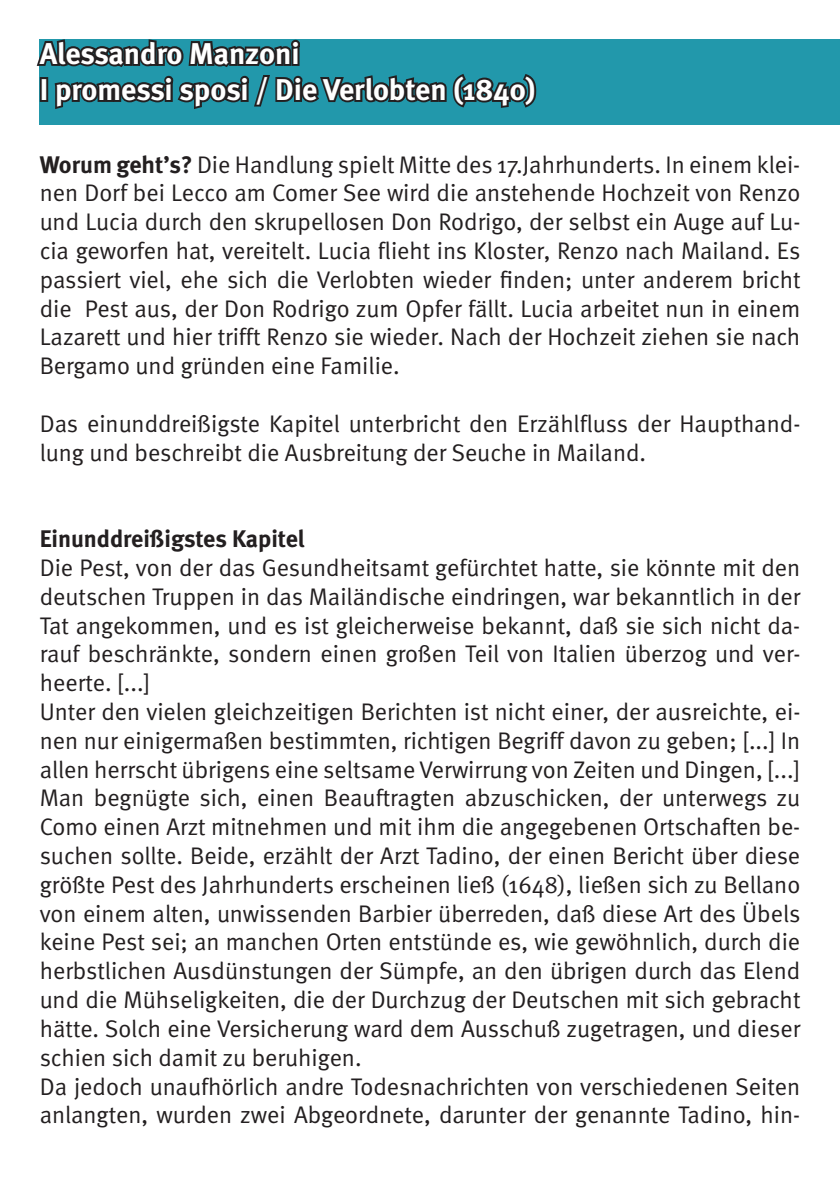
<style>
.page{position:relative;width:840px;height:1191px;background:#fff}
.page>*{position:absolute;margin:0;border:0;box-sizing:border-box;transform-origin:0 0}
.t1{font:700 30px/36px "Meta";color:#fff}
.t2{font:24px/28.8px "Meta Normal";color:#231f20}
.t3{font:700 24px "Meta";color:#231f20}
.s1{font-family:"Meta";font-weight:700}
</style>
<div class="page">
<div style="left:40px;top:40px;width:799px;height:85px;background:#2298ab"></div>
<svg style="left:36px;top:39px;width:502px;height:86px"></svg>
<p class="t1" style="left:40px;top:35px;width:497px">Alessandro Manzoni<br>I promessi sposi / Die Verlobten (1840)</p>
<p class="t2" style="left:40px;top:150px;width:761px;text-align:justify"><span class="s1">Worum geht’s?</span> Die Handlung spielt Mitte des 17.Jahrhunderts. In einem klei&shy;nen Dorf bei Lecco am Comer See wird die anstehende Hochzeit von Renzo und Lucia durch den skrupellosen Don Rodrigo, der selbst ein Auge auf Lu&shy;cia geworfen hat, vereitelt. Lucia flieht ins Kloster, Renzo nach Mailand. Es passiert viel, ehe sich die Verlobten wieder finden; unter anderem bricht die Pest aus, der Don Rodrigo zum Opfer fällt. Lucia arbeitet nun in einem Lazarett und hier trifft Renzo sie wieder. Nach der Hochzeit ziehen sie nach Bergamo und gründen eine Familie.</p>
<p class="t2" style="left:40px;top:409px;width:761px">Das einunddreißigste Kapitel unterbricht den Erzählfluss der Haupthand&shy;lung und beschreibt die Ausbreitung der Seuche in Mailand.</p>
<p class="t3" style="left:40px;top:523px;width:266px">Einunddreißigstes Kapitel</p>
<p class="t2" style="left:40px;top:553px;width:761px">Die Pest, von der das Gesundheitsamt gefürchtet hatte, sie könnte mit den deutschen Truppen in das Mailändische eindringen, war bekanntlich in der Tat angekommen, und es ist gleicherweise bekannt, daß sie sich nicht da&shy;rauf beschränkte, sondern einen großen Teil von Italien überzog und ver&shy;heerte. [...]<br>Unter den vielen gleichzeitigen Berichten ist nicht einer, der ausreichte, ei&shy;nen nur einigermaßen bestimmten, richtigen Begriff davon zu geben; [...] In allen herrscht übrigens eine seltsame Verwirrung von Zeiten und Dingen, [...] Man begnügte sich, einen Beauftragten abzuschicken, der unterwegs zu Como einen Arzt mitnehmen und mit ihm die angegebenen Ortschaften be&shy;suchen sollte. Beide, erzählt der Arzt Tadino, der einen Bericht über diese größte Pest des Jahrhunderts erscheinen ließ (1648), ließen sich zu Bellano von einem alten, unwissenden Barbier überreden, daß diese Art des Übels keine Pest sei; an manchen Orten entstünde es, wie gewöhnlich, durch die herbstlichen Ausdünstungen der Sümpfe, an den übrigen durch das Elend und die Mühseligkeiten, die der Durchzug der Deutschen mit sich gebracht hätte. Solch eine Versicherung ward dem Ausschuß zugetragen, und dieser schien sich damit zu beruhigen.<br>Da jedoch unaufhörlich andre Todesnachrichten von verschiedenen Seiten anlangten, wurden zwei Abgeordnete, darunter der genannte Tadino, hin-</p>
</div>
